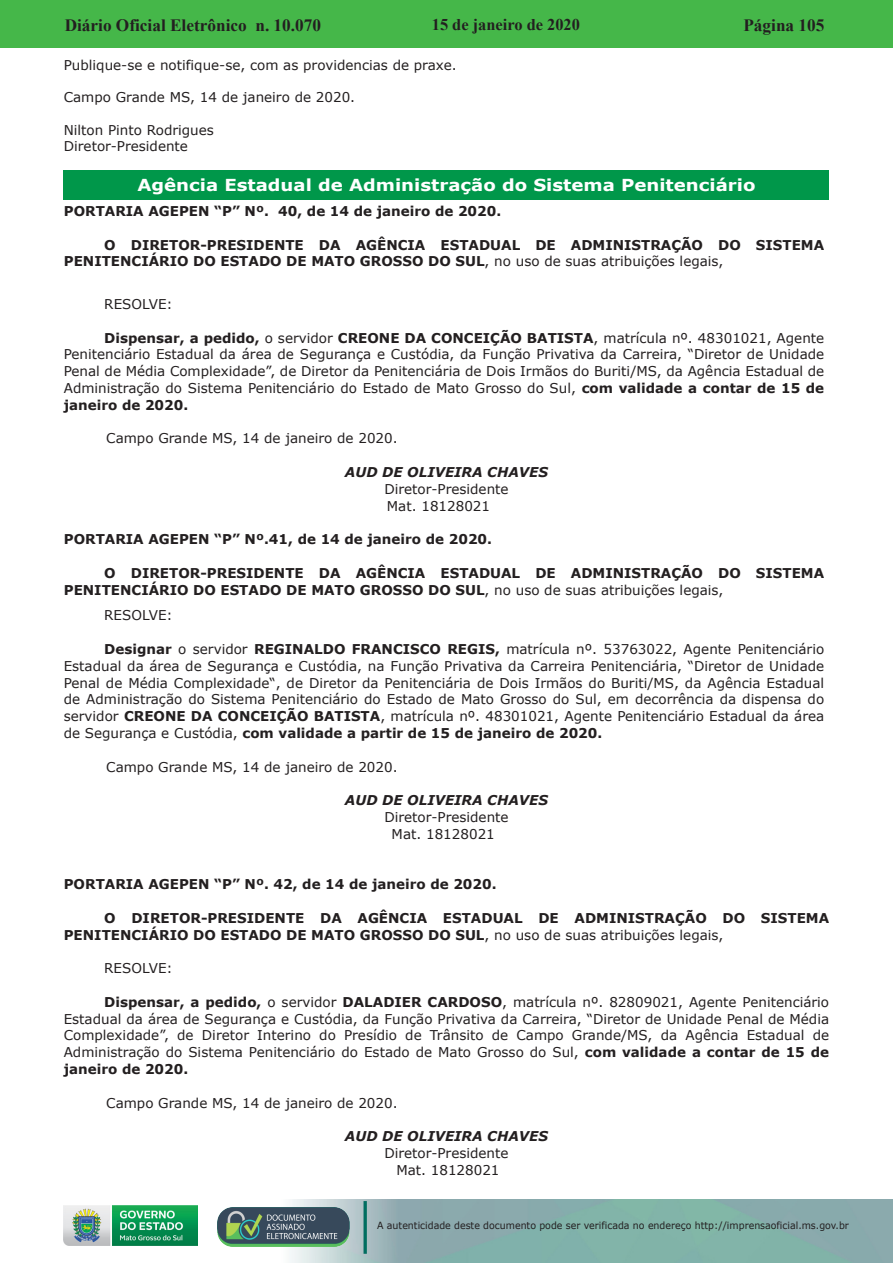
<style>
.page{position:relative;width:893px;height:1263px;background:#fff}
.page>*{position:absolute;margin:0;border:0;box-sizing:border-box;transform-origin:0 0}
.t1{font:700 17.25px "Times New Roman";color:#231f20}
.t2{font:700 16.5px "Verdana";color:#fff;scale:1.1 1}
.t3{font:700 16.35px "Times New Roman";color:#231f20}
.t4{font:13.5px/16.8px "Verdana";color:#231f20;text-align:justify}
.t5{font:700 13.5px/16.8px "Verdana";color:#231f20}
.t6{font:italic 700 13.5px "Verdana";color:#231f20}
.t7{font:9.9px "Verdana";color:#231f20;scale:.95 1}
.s1{font-weight:400}
.s2{font-weight:700}
</style>
<div class="page">
<div style="left:0;top:0;width:893px;height:48px;background:#45b749"></div>
<img style="left:63px;top:1199px;width:830px;height:64px">
<img style="left:364px;top:1202px;width:2px;height:51px">
<img style="left:218px;top:1207px;width:132px;height:39px">
<img style="left:64px;top:1205px;width:134px;height:41px">
<div style="left:64px;top:170px;width:765px;height:30px;background:#00974a"></div>
<p class="t1" style="left:65px;top:13px;width:258px">Diário Oficial Eletrônico n. 10.070</p>
<p class="t3" style="left:432px;top:13px;width:150px">15 de janeiro de 2020</p>
<p class="t1" style="left:743px;top:13px;width:82px">Página 105</p>
<p class="t4" style="left:64px;top:56px;width:394px">Publique-se e notifique-se, com as providencias de praxe.</p>
<p class="t4" style="left:64px;top:89px;width:293px">Campo Grande MS, 14 de janeiro de 2020.</p>
<p class="t4" style="left:64px;top:122px;width:152px;line-height:16.2px">Nilton Pinto Rodrigues<br>Diretor-Presidente</p>
<p class="t2" style="left:137px;top:174px;width:563px">Agência Estadual de Administração do Sistema Penitenciário</p>
<p class="t5" style="left:64px;top:202px;width:439px">PORTARIA AGEPEN “P” Nº. 40, de 14 de janeiro de 2020.</p>
<p class="t5" style="left:64px;top:236px;width:762px;text-indent:40px">O DIRETOR-PRESIDENTE DA AGÊNCIA ESTADUAL DE ADMINISTRAÇÃO DO SISTEMA<br>PENITENCIÁRIO DO ESTADO DE MATO GROSSO DO SUL<span class="s1">, no uso de suas atribuições legais,</span></p>
<p class="t4" style="left:104px;top:296px;width:70px">RESOLVE:</p>
<p class="t4" style="left:64px;top:329px;width:762px;text-indent:40px"><span class="s2">Dispensar, a pedido,</span> o servidor <span class="s2">CREONE DA CONCEIÇÃO BATISTA</span>, matrícula nº. 48301021, Agente Penitenciário Estadual da área de Segurança e Custódia, da Função Privativa da Carreira, “Diretor de Unidade Penal de Média Complexidade”, de Diretor da Penitenciária de Dois Irmãos do Buriti/MS, da Agência Estadual de Administração do Sistema Penitenciário do Estado de Mato Grosso do Sul, <span class="s2">com validade a contar de 15 de janeiro de 2020.</span></p>
<p class="t4" style="left:106px;top:430px;width:293px">Campo Grande MS, 14 de janeiro de 2020.</p>
<p class="t6" style="left:345px;top:463px;width:204px">AUD DE OLIVEIRA CHAVES</p>
<p class="t4" style="left:384px;top:480px;width:126px">Diretor-Presidente<br>Mat. 18128021</p>
<p class="t5" style="left:64px;top:531px;width:430px">PORTARIA AGEPEN “P” Nº.41, de 14 de janeiro de 2020.</p>
<p class="t5" style="left:64px;top:564px;width:762px;text-indent:40px">O DIRETOR-PRESIDENTE DA AGÊNCIA ESTADUAL DE ADMINISTRAÇÃO DO SISTEMA<br>PENITENCIÁRIO DO ESTADO DE MATO GROSSO DO SUL<span class="s1">, no uso de suas atribuições legais,</span></p>
<p class="t4" style="left:104px;top:607px;width:70px">RESOLVE:</p>
<p class="t4" style="left:64px;top:641px;width:762px;text-indent:41px"><span class="s2">Designar</span> o servidor <span class="s2">REGINALDO FRANCISCO REGIS,</span> matrícula nº. 53763022, Agente Penitenciário Estadual da área de Segurança e Custódia, na Função Privativa da Carreira Penitenciária, “Diretor de Unidade Penal de Média Complexidade“, de Diretor da Penitenciária de Dois Irmãos do Buriti/MS, da Agência Estadual de Administração do Sistema Penitenciário do Estado de Mato Grosso do Sul, em decorrência da dispensa do servidor <span class="s2">CREONE DA CONCEIÇÃO BATISTA</span>, matrícula nº. 48301021, Agente Penitenciário Estadual da área de Segurança e Custódia, <span class="s2">com validade a partir de 15 de janeiro de 2020.</span></p>
<p class="t4" style="left:106px;top:758px;width:293px">Campo Grande MS, 14 de janeiro de 2020.</p>
<p class="t6" style="left:345px;top:791px;width:204px">AUD DE OLIVEIRA CHAVES</p>
<p class="t4" style="left:384px;top:808px;width:126px;text-align:center">Diretor-Presidente<br>Mat. 18128021</p>
<p class="t5" style="left:64px;top:876px;width:434px">PORTARIA AGEPEN “P” Nº. 42, de 14 de janeiro de 2020.</p>
<p class="t5" style="left:64px;top:909px;width:767px;text-indent:40px">O DIRETOR-PRESIDENTE DA AGÊNCIA ESTADUAL DE ADMINISTRAÇÃO DO SISTEMA<br>PENITENCIÁRIO DO ESTADO DE MATO GROSSO DO SUL<span class="s1">, no uso de suas atribuições legais,</span></p>
<p class="t4" style="left:104px;top:960px;width:70px">RESOLVE:</p>
<p class="t4" style="left:64px;top:993px;width:767px;text-indent:41px"><span class="s2">Dispensar, a pedido,</span> o servidor <span class="s2">DALADIER CARDOSO</span>, matrícula nº. 82809021, Agente Penitenciário Estadual da área de Segurança e Custódia, da Função Privativa da Carreira, “Diretor de Unidade Penal de Média Complexidade”, de Diretor Interino do Presídio de Trânsito de Campo Grande/MS, da Agência Estadual de Administração do Sistema Penitenciário do Estado de Mato Grosso do Sul, <span class="s2">com validade a contar de 15 de janeiro de 2020.</span></p>
<p class="t4" style="left:106px;top:1094px;width:293px">Campo Grande MS, 14 de janeiro de 2020.</p>
<p class="t6" style="left:345px;top:1127px;width:204px">AUD DE OLIVEIRA CHAVES</p>
<p class="t4" style="left:384px;top:1144px;width:126px;text-align:center">Diretor-Presidente<br>Mat. 18128021</p>
<p class="t7" style="left:377px;top:1219px;width:498px">A autenticidade deste documento pode ser verificada no endereço http://imprensaoficial.ms.gov.br</p>
</div>
